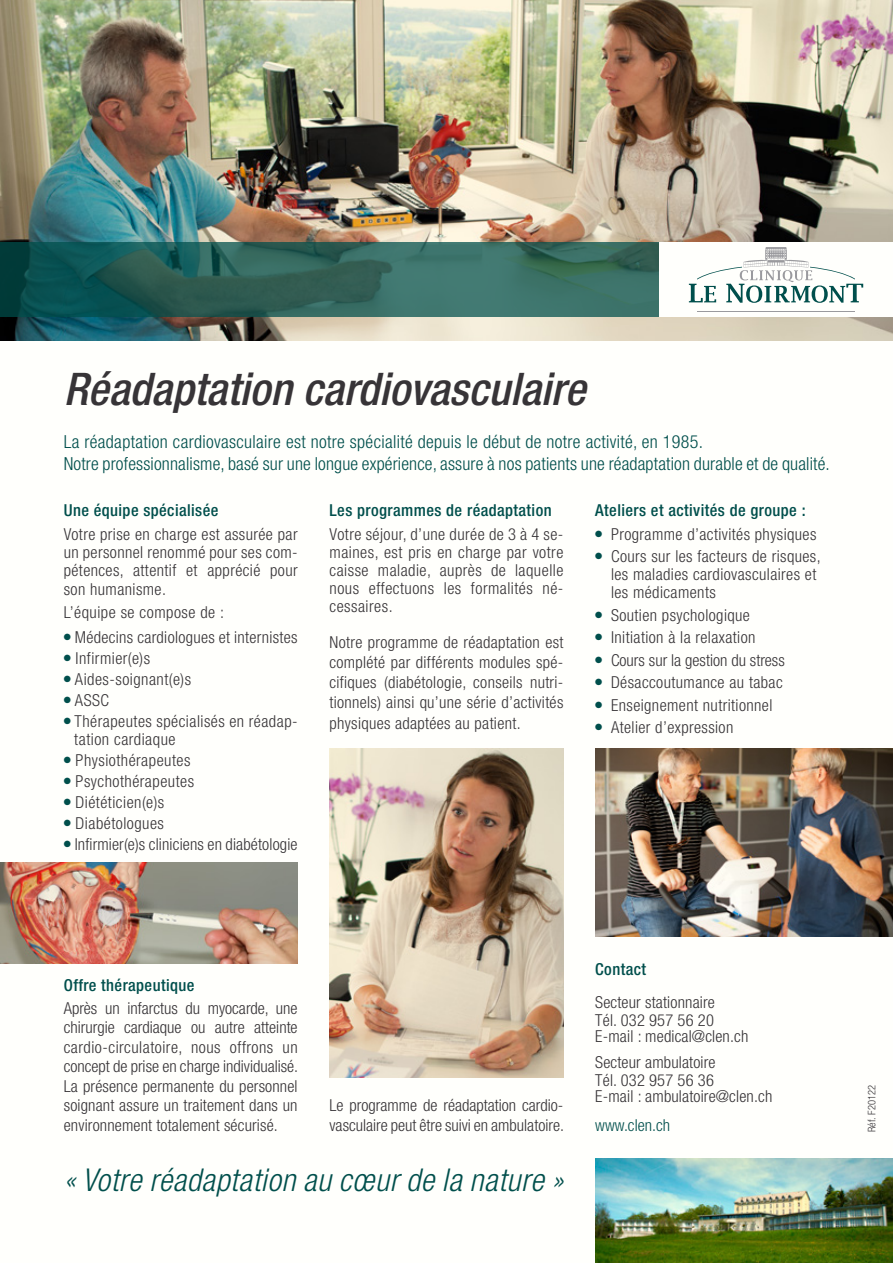
<style>
.page{position:relative;width:893px;height:1263px;background:#fff}
.page>*{position:absolute;margin:0;border:0;box-sizing:border-box;transform-origin:0 0}
.t1{font:italic 500 condensed 45px "Helvetica Neue LT";color:#373437}
.t2{font:italic 300 condensed 31.5px "Helvetica Neue LT";letter-spacing:.02em;color:#004f4c}
.t3{font:300 condensed 18px/21.6px "Helvetica Neue LT";letter-spacing:.01em;color:#004f4c}
.t4{font:300 condensed 16.5px/18px "Helvetica Neue LT";letter-spacing:.025em;color:#373437}
.t5{font:500 condensed 16.5px "Helvetica Neue LT";letter-spacing:.025em;color:#004f4c}
.t6{font:300 condensed 16.5px/19.8px "Helvetica Neue LT";color:#373437}
.t7{font:300 condensed 16.5px "Helvetica Neue LT";color:#004f4c}
.t8{font:300 condensed 10.5px "Helvetica Neue LT";color:#373437}
.t9{font:500 9px "Z Dingbats";color:#004f4c}
</style>
<div class="page">
<img style="left:0;top:0;width:893px;height:340px">
<img style="left:595px;top:1158px;width:298px;height:105px">
<div style="left:659px;top:242px;width:234px;height:75px;background:#fffffc"></div>
<svg style="left:0;top:242px;width:659px;height:75px;background:#2c635b"></svg>
<img style="left:0;top:863px;width:298px;height:100px">
<img style="left:330px;top:749px;width:233px;height:328px">
<svg style="left:689px;top:247px;width:174px;height:56px"></svg>
<hr style="left:697px;top:311px;width:158px;height:1px;background:#9a9a9e">
<img style="left:595px;top:749px;width:298px;height:187px">
<h1 class="t1" style="left:64px;top:362px;width:523px">Réadaptation cardiovasculaire</h1>
<p class="t3" style="left:64px;top:431px;width:768px">La réadaptation cardiovasculaire est notre spécialité depuis le début de notre activité, en 1985.<br>Notre professionnalisme, basé sur une longue expérience, assure à nos patients une réadaptation durable et de qualité.</p>
<p class="t5" style="left:64px;top:500px;width:156px">Une équipe spécialisée</p>
<p class="t4" style="left:64px;top:525px;width:235px;text-align:justify">Votre prise en charge est assurée par un personnel renommé pour ses com&shy;pétences, attentif et apprécié pour</p>
<p class="t4" style="left:64px;top:578px;width:162px;line-height:22.5px">son humanisme.<br>L’équipe se compose de :</p>
<p class="t4" style="left:64px;top:628px;width:235px"><sup>●</sup> Médecins cardiologues et internistes</p>
<p class="t4" style="left:64px;top:649px;width:88px"><sup>●</sup> Infirmier(e)s</p>
<p class="t4" style="left:64px;top:670px;width:129px"><sup>●</sup> Aides-soignant(e)s</p>
<p class="t4" style="left:64px;top:691px;width:47px"><sup>●</sup> ASSC</p>
<p class="t4" style="left:74px;top:712px;width:225px;text-indent:-10px"><sup>●</sup> Thérapeutes spécialisés en réadap&shy;tation cardiaque</p>
<p class="t4" style="left:64px;top:751px;width:128px"><sup>●</sup> Physiothérapeutes</p>
<p class="t4" style="left:64px;top:772px;width:132px"><sup>●</sup> Psychothérapeutes</p>
<p class="t4" style="left:64px;top:793px;width:102px"><sup>●</sup> Diététicien(e)s</p>
<p class="t4" style="left:64px;top:814px;width:102px"><sup>●</sup> Diabétologues</p>
<p class="t4" style="left:64px;top:835px;width:235px"><sup>●</sup> Infirmier(e)s cliniciens en diabétologie</p>
<p class="t5" style="left:330px;top:500px;width:224px">Les programmes de réadaptation</p>
<p class="t4" style="left:330px;top:525px;width:235px;text-align:justify">Votre séjour, d’une durée de 3 à 4 se&shy;maines, est pris en charge par votre caisse maladie, auprès de laquelle nous effectuons les formalités né&shy;cessaires.</p>
<p class="t4" style="left:330px;top:632px;width:235px;line-height:20.1px;text-align:justify">Notre programme de réadaptation est complété par différents modules spé&shy;cifiques (diabétologie, conseils nutri&shy;tionnels) ainsi qu’une série d’activités physiques adaptées au patient.</p>
<p class="t5" style="left:595px;top:500px;width:212px">Ateliers et activités de groupe :</p>
<p class="t9" style="left:595px;top:529px;width:9px">●</p>
<p class="t9" style="left:595px;top:552px;width:9px">●</p>
<p class="t4" style="left:611px;top:523px;width:211px;line-height:22.5px">Programme d’activités physiques<br>Cours sur les facteurs de risques,</p>
<p class="t4" style="left:611px;top:565px;width:207px">les maladies cardiovasculaires et les médicaments</p>
<p class="t4" style="left:611px;top:604px;width:175px;line-height:22.5px">Soutien psychologique<br>Initiation à la relaxation<br>Cours sur la gestion du stress<br>Désaccoutumance au tabac<br>Enseignement nutritionnel<br>Atelier d’expression</p>
<p class="t9" style="left:595px;top:610px;width:9px">●</p>
<p class="t9" style="left:595px;top:633px;width:9px">●</p>
<p class="t9" style="left:595px;top:655px;width:9px">●</p>
<p class="t9" style="left:595px;top:678px;width:9px">●</p>
<p class="t9" style="left:595px;top:700px;width:9px">●</p>
<p class="t9" style="left:595px;top:723px;width:9px">●</p>
<p class="t5" style="left:64px;top:975px;width:132px">Offre thérapeutique</p>
<p class="t4" style="left:64px;top:998px;width:236px;line-height:19.5px;text-align:justify">Après un infarctus du myocarde, une chirurgie cardiaque ou autre atteinte cardio-circulatoire, nous offrons un concept de prise en charge individualisé.<br>La présence permanente du personnel soignant assure un traitement dans un environnement totalement sécurisé.</p>
<p class="t6" style="left:330px;top:1095px;width:236px">Le programme de réadaptation cardio&shy;vasculaire peut être suivi en ambulatoire.</p>
<h2 class="t2" style="left:64px;top:1161px;width:501px">« Votre réadaptation au cœur de la nature »</h2>
<p class="t5" style="left:595px;top:959px;width:52px">Contact</p>
<p class="t4" style="left:595px;top:992px;width:121px">Secteur stationnaire<br>Tél. 032 957 56 20</p>
<p class="t4" style="left:595px;top:1023px;width:155px;line-height:25.5px">E-mail : medical@clen.ch<br>Secteur ambulatoire</p>
<p class="t4" style="left:595px;top:1071px;width:179px;line-height:16.5px">Tél. 032 957 56 36<br>E-mail : ambulatoire@clen.ch</p>
<p class="t7" style="left:595px;top:1115px;width:76px">www.clen.ch</p>
<p class="t8" style="left:866px;top:1132px;width:48px;rotate:-90deg">Réf. F20122</p>
</div>
